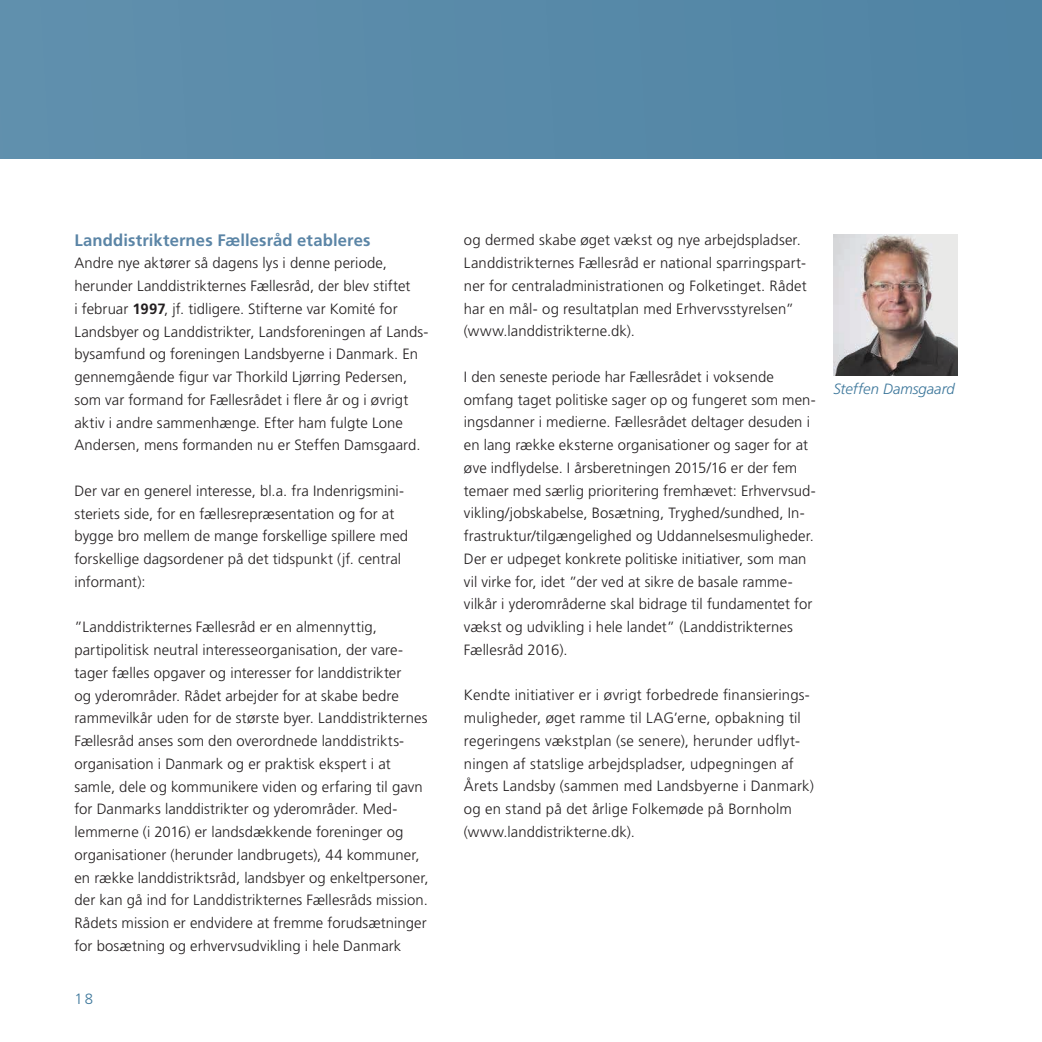
<style>
.page{position:relative;width:1042px;height:1042px;background:#fff}
.page>*{position:absolute;margin:0;border:0;box-sizing:border-box;transform-origin:0 0}
.t1{font:700 16.62px "Frutiger LT Std";letter-spacing:.01em;color:#5b85a6}
.t2{font:300 14.88px/22.8px "Frutiger LT Std";letter-spacing:.005em;color:#231f20}
.t3{font:italic 300 14.88px "Frutiger LT Std";color:#3d779b}
.t4{font:300 14.88px "Frutiger LT Std";color:#3d779b}
.s1{font-weight:700}
</style>
<div class="page">
<div style="left:0;top:0;width:1042px;height:159px;background:#588aa9"></div>
<img style="left:833px;top:234px;width:124px;height:142px">
<p class="t1" style="left:74px;top:230px;width:298px">Landdistrikternes Fællesråd etableres</p>
<p class="t2" style="left:74px;top:252px;width:355px">Andre nye aktører så dagens lys i denne periode, herunder Landdistrikternes Fællesråd, der blev stiftet<br>i februar <span class="s1">1997</span>, jf. tidligere. Stifterne var Komité for Landsbyer og Landdistrikter, Landsforeningen af Lands&shy;bysamfund og foreningen Landsbyerne i Danmark. En gennemgående figur var Thorkild Ljørring Pedersen, som var formand for Fællesrådet i flere år og i øvrigt aktiv i andre sammenhænge. Efter ham fulgte Lone Andersen, mens formanden nu er Steffen Damsgaard.</p>
<p class="t2" style="left:74px;top:480px;width:335px">Der var en generel interesse, bl.a. fra Indenrigsmini&shy;steriets side, for en fællesrepræsentation og for at bygge bro mellem de mange forskellige spillere med forskellige dagsordener på det tidspunkt (jf. central informant):</p>
<p class="t2" style="left:74px;top:616px;width:356px">”Landdistrikternes Fællesråd er en almennyttig, partipolitisk neutral interesseorganisation, der vare&shy;tager fælles opgaver og interesser for landdistrikter<br>og yderområder. Rådet arbejder for at skabe bedre rammevilkår uden for de største byer. Landdistrikternes Fællesråd anses som den overordnede landdistrikts&shy;organisation i Danmark og er praktisk ekspert i at samle, dele og kommunikere viden og erfaring til gavn for Danmarks landdistrikter og yderområder. Med&shy;lemmerne (i 2016) er landsdækkende foreninger og organisationer (herunder landbrugets), 44 kommuner, en række landdistriktsråd, landsbyer og enkeltpersoner, der kan gå ind for Landdistrikternes Fællesråds mission.<br>Rådets mission er endvidere at fremme forudsætninger for bosætning og erhvervsudvikling i hele Danmark</p>
<p class="t4" style="left:74px;top:990px;width:20px">18</p>
<p class="t2" style="left:464px;top:229px;width:344px">og dermed skabe øget vækst og nye arbejdspladser.<br>Landdistrikternes Fællesråd er national sparringspart&shy;ner for centraladministrationen og Folketinget. Rådet har en mål- og resultatplan med Erhvervsstyrelsen” (www.landdistrikterne.dk).</p>
<p class="t2" style="left:464px;top:366px;width:353px">I den seneste periode har Fællesrådet i voksende omfang taget politiske sager op og fungeret som men&shy;ingsdanner i medierne. Fællesrådet deltager desuden i en lang række eksterne organisationer og sager for at øve indflydelse. I årsberetningen 2015/16 er der fem temaer med særlig prioritering fremhævet: Erhvervsud&shy;vikling/jobskabelse, Bosætning, Tryghed/sundhed, In&shy;frastruktur/tilgængelighed og Uddannelsesmuligheder.<br>Der er udpeget konkrete politiske initiativer, som man vil virke for, idet ”der ved at sikre de basale ramme&shy;vilkår i yderområderne skal bidrage til fundamentet for vækst og udvikling i hele landet” (Landdistrikternes Fællesråd 2016).</p>
<p class="t2" style="left:464px;top:684px;width:352px">Kendte initiativer er i øvrigt forbedrede finansierings&shy;muligheder, øget ramme til LAG’erne, opbakning til regeringens vækstplan (se senere), herunder udflyt&shy;ningen af statslige arbejdspladser, udpegningen af Årets Landsby (sammen med Landsbyerne i Danmark) og en stand på det årlige Folkemøde på Bornholm (www.landdistrikterne.dk).</p>
<p class="t3" style="left:833px;top:380px;width:123px">Steffen Damsgaard</p>
</div>
